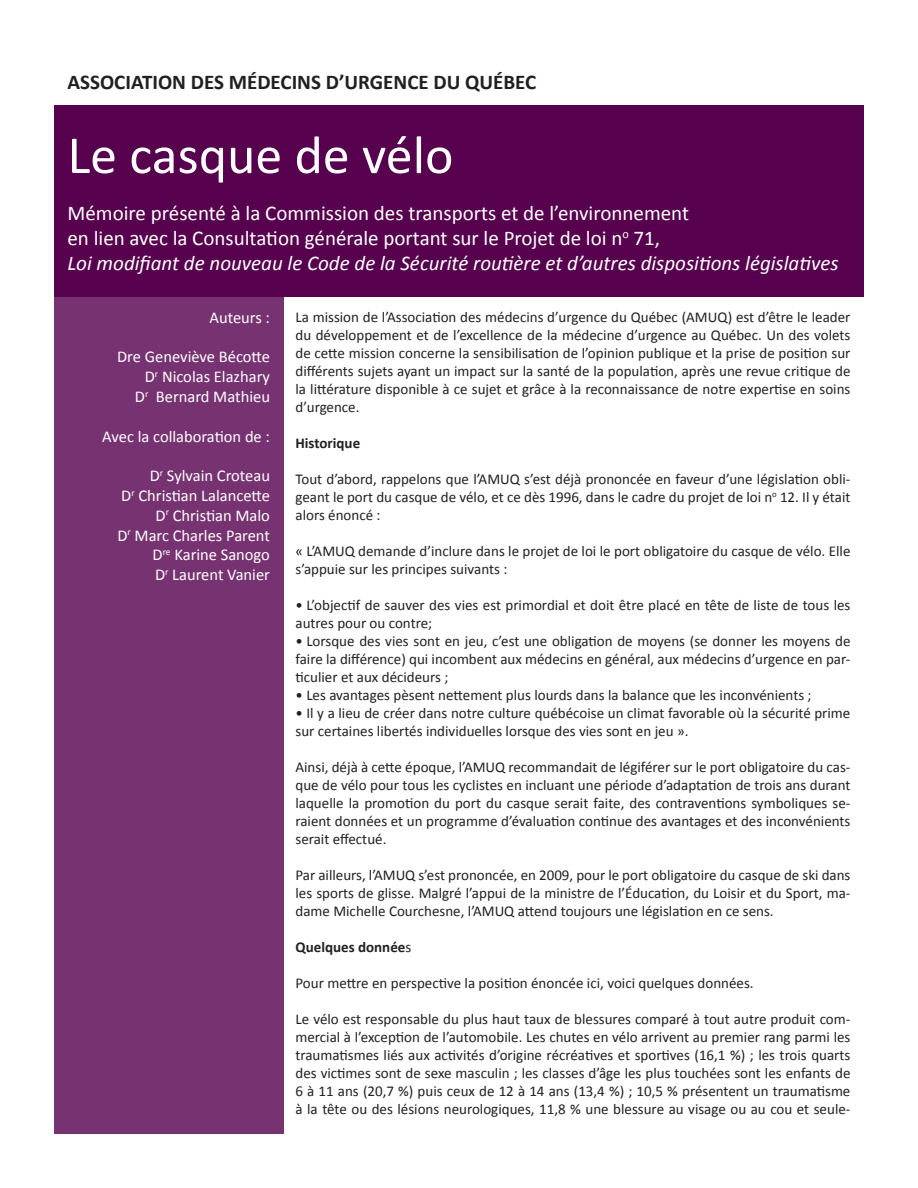
<style>
.page{position:relative;width:918px;height:1188px;background:#fff}
.page>*{position:absolute;margin:0;border:0;box-sizing:border-box;transform-origin:0 0}
.t1{font:54px "Calibri";color:#fff}
.t2{font:21px "Calibri";color:#fff}
.t3{font:italic 21px "Calibri";color:#fff}
.t4{font:700 21px "Calibri";color:#231f20}
.t5{font:16.5px/19.8px "Calibri";color:#fff;text-align:right}
.t6{font:15px/18px "Calibri";color:#231f20;text-align:justify}
.t7{font:700 15px "Calibri";color:#231f20}
.s1{font-weight:400}
</style>
<div class="page">
<div style="left:54px;top:106px;width:810px;height:191px;background:#56004e"></div>
<div style="left:54px;top:297px;width:230px;height:837px;background:#773371"></div>
<p class="t4" style="left:68px;top:69px;width:470px">ASSOCIATION DES MÉDECINS D’URGENCE DU QUÉBEC</p>
<p class="t1" style="left:68px;top:122px;width:387px">Le casque de vélo</p>
<p class="t2" style="left:68px;top:200px;width:623px">Mémoire présenté à la Commission des transports et de l’environnement</p>
<p class="t2" style="left:68px;top:225px;width:594px">en lien avec la Consultation générale portant sur le Projet de loi n<sup>o</sup> 71,</p>
<p class="t3" style="left:68px;top:250px;width:773px">Loi modifiant de nouveau le Code de la Sécurité routière et d’autres dispositions législatives</p>
<p class="t5" style="left:210px;top:307px;width:62px">Auteurs :</p>
<p class="t5" style="left:117px;top:346px;width:154px">Dre Geneviève Bécotte<br>D<sup>r</sup> Nicolas Elazhary<br>D<sup>r</sup> Bernard Mathieu</p>
<p class="t5" style="left:102px;top:426px;width:169px">Avec la collaboration de :</p>
<p class="t5" style="left:117px;top:465px;width:154px">D<sup>r</sup> Sylvain Croteau<br>D<sup>r</sup> Christian Lalancette<br>D<sup>r</sup> Christian Malo<br>D<sup>r</sup> Marc Charles Parent<br>D<sup>re</sup> Karine Sanogo<br>D<sup>r</sup> Laurent Vanier</p>
<p class="t6" style="left:296px;top:307px;width:556px">La mission de l’Association des médecins d’urgence du Québec (AMUQ) est d’être le leader du développement et de l’excellence de la médecine d’urgence au Québec. Un des volets de cette mission concerne la sensibilisation de l’opinion publique et la prise de position sur différents sujets ayant un impact sur la santé de la population, après une revue critique de la littérature disponible à ce sujet et grâce à la reconnaissance de notre expertise en soins d’urgence.</p>
<p class="t7" style="left:296px;top:433px;width:66px">Historique</p>
<p class="t6" style="left:296px;top:469px;width:556px">Tout d’abord, rappelons que l’AMUQ s’est déjà prononcée en faveur d’une législation obli&shy;geant le port du casque de vélo, et ce dès 1996, dans le cadre du projet de loi n<sup>o</sup> 12. Il y était alors énoncé :</p>
<p class="t6" style="left:296px;top:541px;width:556px">« L’AMUQ demande d’inclure dans le projet de loi le port obligatoire du casque de vélo. Elle s’appuie sur les principes suivants :</p>
<p class="t6" style="left:296px;top:595px;width:556px">• L’objectif de sauver des vies est primordial et doit être placé en tête de liste de tous les autres pour ou contre;</p>
<p class="t6" style="left:296px;top:631px;width:556px">• Lorsque des vies sont en jeu, c’est une obligation de moyens (se donner les moyens de faire la différence) qui incombent aux médecins en général, aux médecins d’urgence en par&shy;ticulier et aux décideurs ;</p>
<p class="t6" style="left:296px;top:685px;width:518px">• Les avantages pèsent nettement plus lourds dans la balance que les inconvénients ;</p>
<p class="t6" style="left:296px;top:703px;width:556px">• Il y a lieu de créer dans notre culture québécoise un climat favorable où la sécurité prime sur certaines libertés individuelles lorsque des vies sont en jeu ».</p>
<p class="t6" style="left:296px;top:757px;width:556px">Ainsi, déjà à cette époque, l’AMUQ recommandait de légiférer sur le port obligatoire du cas&shy;que de vélo pour tous les cyclistes en incluant une période d’adaptation de trois ans durant laquelle la promotion du port du casque serait faite, des contraventions symboliques se&shy;raient données et un programme d’évaluation continue des avantages et des inconvénients serait effectué.</p>
<p class="t6" style="left:296px;top:865px;width:556px">Par ailleurs, l’AMUQ s’est prononcée, en 2009, pour le port obligatoire du casque de ski dans les sports de glisse. Malgré l’appui de la ministre de l’Éducation, du Loisir et du Sport, ma&shy;dame Michelle Courchesne, l’AMUQ attend toujours une législation en ce sens.</p>
<p class="t7" style="left:296px;top:937px;width:117px">Quelques donnée<span class="s1">s</span></p>
<p class="t6" style="left:296px;top:973px;width:460px">Pour mettre en perspective la position énoncée ici, voici quelques données.</p>
<p class="t6" style="left:296px;top:1009px;width:556px">Le vélo est responsable du plus haut taux de blessures comparé à tout autre produit com&shy;mercial à l’exception de l’automobile. Les chutes en vélo arrivent au premier rang parmi les traumatismes liés aux activités d’origine récréatives et sportives (16,1 %) ; les trois quarts des victimes sont de sexe masculin ; les classes d’âge les plus touchées sont les enfants de 6 à 11 ans (20,7 %) puis ceux de 12 à 14 ans (13,4 %) ; 10,5 % présentent un traumatisme à la tête ou des lésions neurologiques, 11,8 % une blessure au visage ou au cou et seule-</p>
</div>
